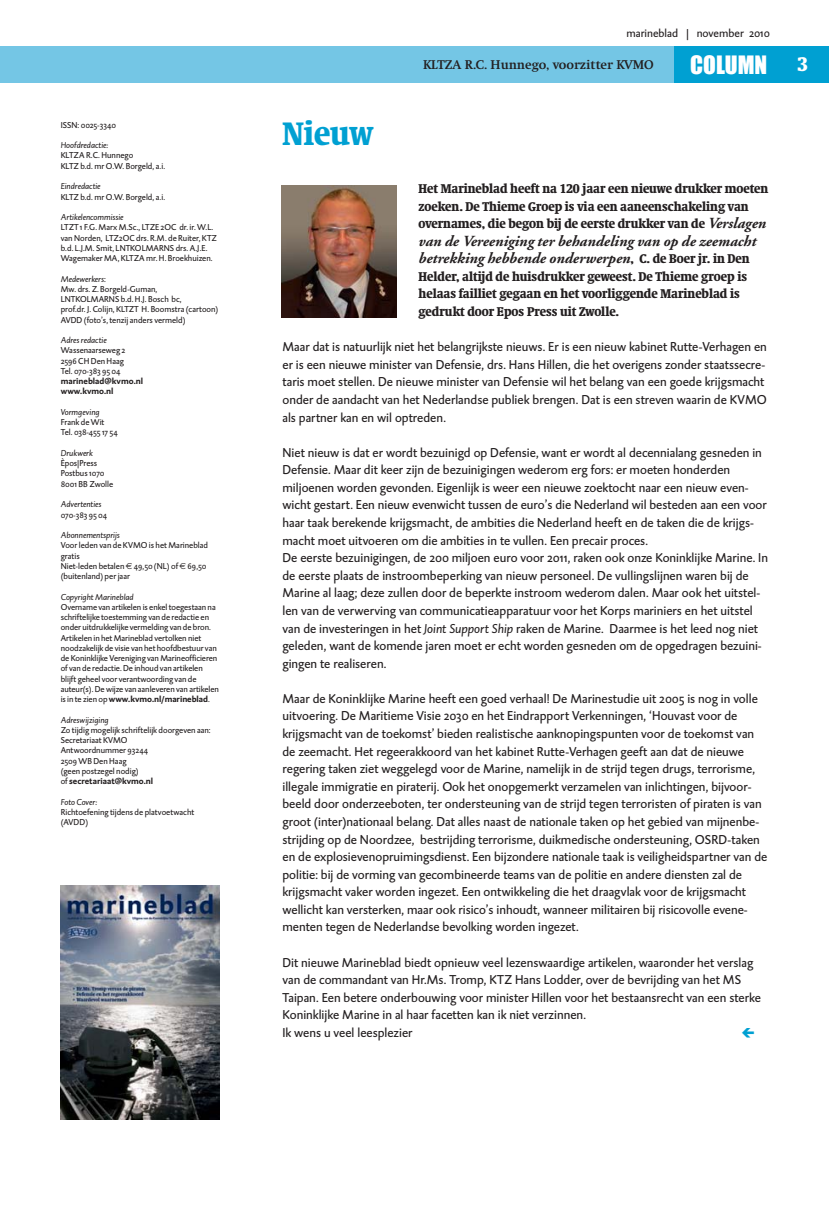
<style>
.page{position:relative;width:829px;height:1216px;background:#fff}
.page>*{position:absolute;margin:0;border:0;box-sizing:border-box;transform-origin:0 0}
.t1{font:700 condensed 33.77px "Swift";color:#00a0d2}
.t2{font:23.45px "Impact";color:#fff}
.t3{font:700 condensed 20.47px "Swift";color:#fff}
.t4{font:italic 700 15.4px/17.5px "Adobe Garamond";color:#231f20}
.t5{font:13.12px/17.5px "DTL Caspari ST";color:#231f20}
.t6{font:700 condensed 13.12px/17.5px "Swift";color:#231f20}
.t7{font:700 13.12px "Swift";color:#231f20}
.t8{font:11.72px "DTL Caspari ST";color:#231f20}
.t9{font:8.75px/10.3px "DTL Caspari ST";color:#231f20}
.t10{font:italic 8.75px "DTL Caspari ST";letter-spacing:-.005em;color:#231f20}
.t11{font:700 8.75px/10.3px "DTL Caspari ST";color:#231f20}
.s1{font-style:italic}
.s2{font-family:"Euro Sans"}
.s3{font-weight:700}
.s4{font-family:"Adobe Garamond";font-style:italic;font-stretch:normal;font-size:15.4px}
.s5{font-family:"Swift";font-style:normal;font-stretch:condensed;font-size:13.12px}
</style>
<div class="page">
<div style="left:0;top:46px;width:828px;height:37px;background:#74c6e5"></div>
<div style="left:674px;top:46px;width:154px;height:37px;background:#00a0d2"></div>
<img style="left:281px;top:185px;width:115px;height:132px">
<img style="left:61px;top:885px;width:159px;height:234px">
<p class="t9" style="left:61px;top:121px;width:57px">ISSN: 0025-3340</p>
<p class="t10" style="left:61px;top:142px;width:49px">Hoofdredactie:</p>
<p class="t9" style="left:61px;top:151px;width:106px">KLTZA R.C. Hunnego<br>KLTZ b.d. mr O.W. Borgeld, a.i.</p>
<p class="t10" style="left:61px;top:183px;width:41px">Eindredactie</p>
<p class="t9" style="left:61px;top:192px;width:106px">KLTZ b.d. mr O.W. Borgeld, a.i.</p>
<p class="t10" style="left:61px;top:214px;width:64px">Artikelencommissie</p>
<p class="t9" style="left:61px;top:223px;width:158px">LTZT 1 F.G. Marx M.Sc., LTZE 2OC dr. ir. W.L. van Norden, LTZ2OC drs. R.M. de Ruiter, KTZ b.d. L.J.M. Smit, LNTKOLMARNS drs. A.J.E.<br>Wagemaker MA, KLTZA mr. H. Broekhuizen.</p>
<p class="t9" style="left:61px;top:274px;width:159px"><span class="s1">Medewerkers</span>:<br>Mw. drs. Z. Borgeld-Guman,<br>LNTKOLMARNS b.d. H.J. Bosch bc,<br>prof.dr. J. Colijn, KLTZT H. Boomstra (cartoon)<br>AVDD (foto’s, tenzij anders vermeld)</p>
<p class="t10" style="left:61px;top:337px;width:47px">Adres redactie</p>
<p class="t9" style="left:61px;top:346px;width:66px">Wassenaarseweg 2<br>2596 CH Den Haag<br>Tel. 070-383 95 04</p>
<p class="t11" style="left:61px;top:377px;width:84px">marineblad@kvmo.nl www.kvmo.nl</p>
<p class="t10" style="left:61px;top:409px;width:40px">Vormgeving</p>
<p class="t9" style="left:61px;top:418px;width:59px">Frank de Wit<br>Tel. 038-455 17 54</p>
<p class="t10" style="left:61px;top:450px;width:34px">Drukwerk</p>
<p class="t9" style="left:61px;top:459px;width:54px">Èpos|Press<br>Postbus 1070<br>8001 BB Zwolle</p>
<p class="t10" style="left:61px;top:501px;width:42px">Advertenties</p>
<p class="t9" style="left:61px;top:510px;width:48px">070-383 95 04</p>
<p class="t10" style="left:61px;top:532px;width:61px">Abonnementsprijs</p>
<p class="t9" style="left:61px;top:541px;width:149px">Voor leden van de KVMO is het Marineblad gratis<br>Niet-leden betalen <span class="s2">€</span> 49,50 (NL) of <span class="s2">€</span> 69,50 (buitenland) per jaar</p>
<p class="t10" style="left:61px;top:593px;width:74px">Copyright Marineblad</p>
<p class="t9" style="left:61px;top:603px;width:160px">Overname van artikelen is enkel toegestaan na schriftelijke toestemming van de redactie en onder uitdrukkelijke vermelding van de bron.<br>Artikelen in het Marineblad vertolken niet noodzakelijk de visie van het hoofdbestuur van de Koninklijke Vereniging van Marineofficieren of van de redactie. De inhoud van artikelen blijft geheel voor verantwoording van de auteur(s). De wijze van aanleveren van artikelen is in te zien op <span class="s3">www.kvmo.nl/marineblad</span>.</p>
<p class="t10" style="left:61px;top:716px;width:49px">Adreswijziging</p>
<p class="t9" style="left:61px;top:726px;width:151px">Zo tijdig mogelijk schriftelijk doorgeven aan:<br>Secretariaat KVMO<br>Antwoordnummer 93244<br>2509 WB Den Haag<br>(geen postzegel nodig)<br>of <span class="s3">secretariaat@kvmo.nl</span></p>
<p class="t10" style="left:61px;top:798px;width:38px">Foto Cover:</p>
<p class="t9" style="left:61px;top:808px;width:135px">Richtoefening tijdens de platvoetwacht (AVDD)</p>
<h1 class="t1" style="left:282px;top:118px;width:92px">Nieuw</h1>
<p class="t8" style="left:626px;top:29px;width:145px">marineblad | november 2010</p>
<p class="t7" style="left:423px;top:60px;width:232px">KLTZA R.C. Hunnego, voorzitter KVMO</p>
<h2 class="t2" style="left:690px;top:57px;width:79px">COLUMN</h2>
<h3 class="t3" style="left:797px;top:55px;width:12px">3</h3>
<p class="t6" style="left:418px;top:180px;width:351px">Het Marineblad heeft na 120 jaar een nieuwe drukker moeten zoeken. De Thieme Groep is via een aaneenschakeling van overnames, die begon bij de eerste drukker van de <span class="s4">Verslagen</span></p>
<p class="t4" style="left:418px;top:233px;width:339px">van de Vereeniging ter behandeling van op de zeemacht betrekking hebbende onderwerpen<span class="s5">, C. de Boer jr. in Den</span></p>
<p class="t6" style="left:418px;top:268px;width:330px">Helder, altijd de huisdrukker geweest. De Thieme groep is helaas failliet gegaan en het voorliggende Marineblad is gedrukt door Epos Press uit Zwolle.</p>
<p class="t5" style="left:282px;top:339px;width:485px">Maar dat is natuurlijk niet het belangrijkste nieuws. Er is een nieuw kabinet Rutte-Verhagen en er is een nieuwe minister van Defensie, drs. Hans Hillen, die het overigens zonder staatssecre&shy;taris moet stellen. De nieuwe minister van Defensie wil het belang van een goede krijgsmacht onder de aandacht van het Nederlandse publiek brengen. Dat is een streven waarin de KVMO als partner kan en wil optreden.</p>
<p class="t5" style="left:282px;top:445px;width:487px">Niet nieuw is dat er wordt bezuinigd op Defensie, want er wordt al decennialang gesneden in Defensie. Maar dit keer zijn de bezuinigingen wederom erg fors: er moeten honderden miljoenen worden gevonden. Eigenlijk is weer een nieuwe zoektocht naar een nieuw even&shy;wicht gestart. Een nieuw evenwicht tussen de euro’s die Nederland wil besteden aan een voor haar taak berekende krijgsmacht, de ambities die Nederland heeft en de taken die de krijgs&shy;macht moet uitvoeren om die ambities in te vullen. Een precair proces.<br>De eerste bezuinigingen, de 200 miljoen euro voor 2011, raken ook onze Koninklijke Marine. In de eerste plaats de instroombeperking van nieuw personeel. De vullingslijnen waren bij de Marine al laag; deze zullen door de beperkte instroom wederom dalen. Maar ook het uitstel&shy;len van de verwerving van communicatieapparatuur voor het Korps mariniers en het uitstel van de investeringen in het <span class="s1">Joint Support Ship</span> raken de Marine. Daarmee is het leed nog niet geleden, want de komende jaren moet er echt worden gesneden om de opgedragen bezuini&shy;gingen te realiseren.</p>
<p class="t5" style="left:282px;top:691px;width:486px">Maar de Koninklijke Marine heeft een goed verhaal! De Marinestudie uit 2005 is nog in volle uitvoering. De Maritieme Visie 2030 en het Eindrapport Verkenningen, ‘Houvast voor de krijgsmacht van de toekomst’ bieden realistische aanknopingspunten voor de toekomst van de zeemacht. Het regeerakkoord van het kabinet Rutte-Verhagen geeft aan dat de nieuwe regering taken ziet weggelegd voor de Marine, namelijk in de strijd tegen drugs, terrorisme, illegale immigratie en piraterij. Ook het onopgemerkt verzamelen van inlichtingen, bijvoor&shy;beeld door onderzeeboten, ter ondersteuning van de strijd tegen terroristen of piraten is van groot (inter)nationaal belang. Dat alles naast de nationale taken op het gebied van mijnenbe&shy;strijding op de Noordzee, bestrijding terrorisme, duikmedische ondersteuning, OSRD-taken en de explosievenopruimingsdienst. Een bijzondere nationale taak is veiligheidspartner van de politie: bij de vorming van gecombineerde teams van de politie en andere diensten zal de krijgsmacht vaker worden ingezet. Een ontwikkeling die het draagvlak voor de krijgsmacht wellicht kan versterken, maar ook risico’s inhoudt, wanneer militairen bij risicovolle evene&shy;menten tegen de Nederlandse bevolking worden ingezet.</p>
<p class="t5" style="left:282px;top:955px;width:480px">Dit nieuwe Marineblad biedt opnieuw veel lezenswaardige artikelen, waaronder het verslag van de commandant van Hr.Ms. Tromp, KTZ Hans Lodder, over de bevrijding van het MS Taipan. Een betere onderbouwing voor minister Hillen voor het bestaansrecht van een sterke Koninklijke Marine in al haar facetten kan ik niet verzinnen.<br>Ik wens u veel leesplezier</p>
</div>
